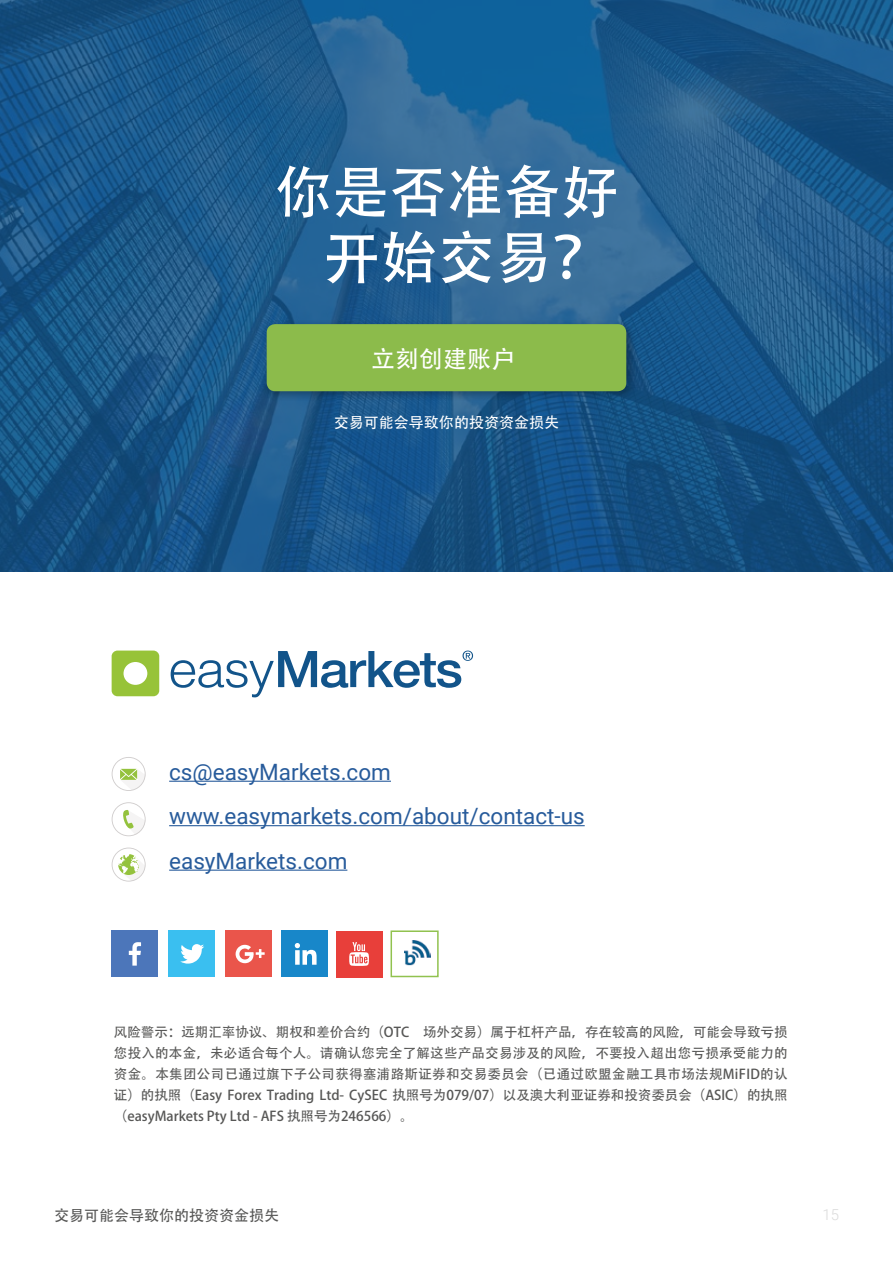
<style>
.page{position:relative;width:893px;height:1263px;background:#fff}
.page>*{position:absolute;margin:0;border:0;box-sizing:border-box;transform-origin:0 0}
.t1{font:57px/65.6px "Adobe Heiti Std";letter-spacing:.005em;color:#fff;text-align:right}
.t2{font:24px "Adobe Heiti Std";color:#fff}
.t3{font:22.5px/44.4px "Roboto";color:#275b9b}
.t4{font:15px "Adobe Heiti Std";color:#575756}
.t5{font:15px "Adobe Heiti Std";color:#fff}
.t6{font:300 15px "Roboto";color:#dadada}
.t7{font:13.5px/21px "Adobe Heiti Std";color:#575756;text-align:justify}
</style>
<div class="page">
<img style="left:0;top:1px;width:893px;height:571px">
<hr style="left:169px;top:781px;width:222px;height:1px;background:#275b9b">
<hr style="left:169px;top:825px;width:416px;height:1px;background:#275b9b">
<hr style="left:169px;top:869px;width:178px;height:2px;background:#275b9b">
<svg style="left:112px;top:847px;width:34px;height:34px"></svg>
<svg style="left:112px;top:757px;width:34px;height:34px"></svg>
<svg style="left:112px;top:802px;width:34px;height:34px"></svg>
<div style="left:261px;top:319px;width:376px;height:84px;background:#000;opacity:.3"></div>
<div style="left:267px;top:324px;width:359px;height:67px;background:#8cbb4b;border-radius:9px"></div>
<div style="left:112px;top:650px;width:47px;height:46px;background:#97c338;border-radius:6px"></div>
<div style="left:124px;top:662px;width:23px;height:23px;background:#fff;border-radius:50%"></div>
<svg style="left:171px;top:650px;width:302px;height:47px"></svg>
<div style="left:112px;top:930px;width:46px;height:47px;background:#4c76ba"></div>
<svg style="left:129px;top:942px;width:12px;height:24px"></svg>
<div style="left:168px;top:930px;width:47px;height:47px;background:#3abff0"></div>
<svg style="left:180px;top:944px;width:24px;height:20px"></svg>
<div style="left:336px;top:931px;width:46px;height:46px;background:#e83f3a"></div>
<svg style="left:349px;top:942px;width:20px;height:24px"></svg>
<div style="left:225px;top:930px;width:46px;height:47px;background:#ea554b"></div>
<svg style="left:236px;top:945px;width:29px;height:18px"></svg>
<div style="left:281px;top:930px;width:47px;height:47px;background:#1887c9"></div>
<svg style="left:295px;top:943px;width:22px;height:22px"></svg>
<svg style="left:391px;top:930px;width:48px;height:47px"></svg>
<img style="left:404px;top:937px;width:26px;height:32px">
<h1 class="t1" style="left:275px;top:161px;width:345px">你是否准备好开始交易？</h1>
<h2 class="t2" style="left:371px;top:345px;width:146px">立刻创建账户</h2>
<p class="t5" style="left:334px;top:414px;width:227px">交易可能会导致你的投资资金损失</p>
<h3 class="t3" style="left:169px;top:748px;width:417px">cs@easyMarkets.com www.easymarkets.com/about/contact-us easyMarkets.com</h3>
<p class="t7" style="left:114px;top:1022px;width:675px">风险警示：远期汇率协议、期权和差价合约（OTC 场外交易）属于杠杆产品，存在较高的风险，可能会导致亏损您投入的本金，未必适合每个人。请确认您完全了解这些产品交易涉及的风险，不要投入超出您亏损承受能力的资金。本集团公司已通过旗下子公司获得塞浦路斯证券和交易委员会（已通过欧盟金融工具市场法规MiFID的认证）的执照（Easy Forex Trading Ltd- CySEC 执照号为079/07）以及澳大利亚证券和投资委员会（ASIC）的执照（easyMarkets Pty Ltd - AFS 执照号为246566）。</p>
<p class="t4" style="left:54px;top:1206px;width:226px">交易可能会导致你的投资资金损失</p>
<p class="t6" style="left:822px;top:1204px;width:18px">15</p>
</div>
